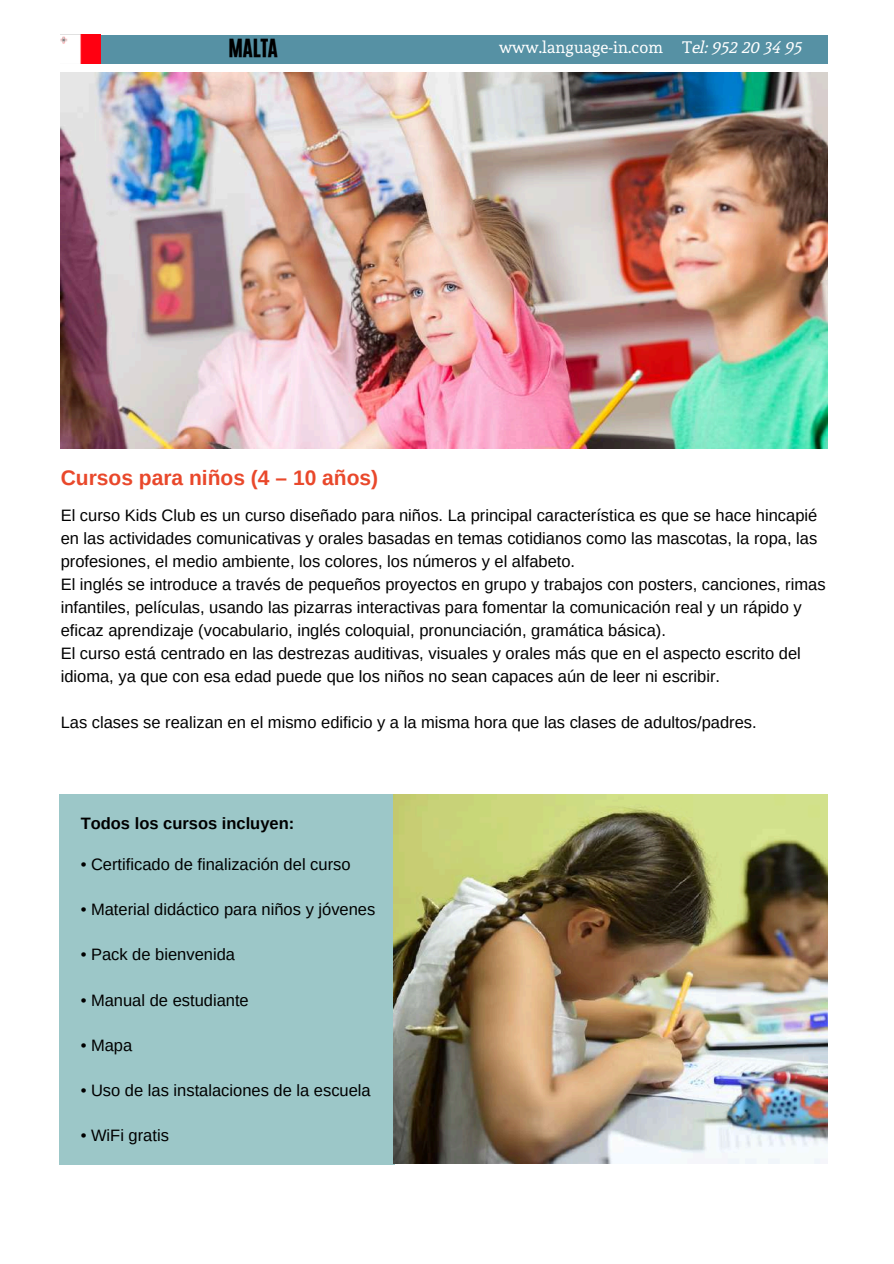
<style>
.page{position:relative;width:894px;height:1264px;background:#fff}
.page>*{position:absolute;margin:0;border:0;box-sizing:border-box;transform-origin:0 0}
.t1{font:700 21px "Arimo";color:#e9482b}
.t2{font:21px "CA Generated";color:#000}
.t3{font:16.5px/23px "Arimo";color:#000}
.t4{font:16.5px "Andada";color:#fff}
.t5{font:700 16.5px "Arimo";color:#000}
.s1{font-family:"CA Generated"}
</style>
<div class="page">
<div style="left:101px;top:35px;width:726px;height:28px;background:#5691a4"></div>
<img style="left:61px;top:35px;width:39px;height:29px">
<img style="left:61px;top:72px;width:766px;height:376px">
<div style="left:59px;top:794px;width:335px;height:370px;background:#9cc7c8"></div>
<img style="left:394px;top:794px;width:433px;height:369px">
<p class="t2" style="left:228px;top:33px;width:51px">MALTA</p>
<p class="t4" style="left:499px;top:38px;width:305px">www.language-in.com T<span class="s1">el: 952 20 34 95</span></p>
<p class="t1" style="left:61px;top:466px;width:319px">Cursos para niños (4 – 10 años)</p>
<p class="t3" style="left:61px;top:504px;width:766px">El curso Kids Club es un curso diseñado para niños. La principal característica es que se hace hincapié en las actividades comunicativas y orales basadas en temas cotidianos como las mascotas, la ropa, las profesiones, el medio ambiente, los colores, los números y el alfabeto.<br>El inglés se introduce a través de pequeños proyectos en grupo y trabajos con posters, canciones, rimas infantiles, películas, usando las pizarras interactivas para fomentar la comunicación real y un rápido y eficaz aprendizaje (vocabulario, inglés coloquial, pronunciación, gramática básica).<br>El curso está centrado en las destrezas auditivas, visuales y orales más que en el aspecto escrito del idioma, ya que con esa edad puede que los niños no sean capaces aún de leer ni escribir.</p>
<p class="t3" style="left:61px;top:711px;width:697px">Las clases se realizan en el mismo edificio y a la misma hora que las clases de adultos/padres.</p>
<p class="t5" style="left:81px;top:813px;width:215px">Todos los cursos incluyen:</p>
<p class="t3" style="left:81px;top:853px;width:271px">• Certificado de finalización del curso</p>
<p class="t3" style="left:81px;top:898px;width:296px">• Material didáctico para niños y jóvenes</p>
<p class="t3" style="left:81px;top:943px;width:156px">• Pack de bienvenida</p>
<p class="t3" style="left:81px;top:988px;width:170px">• Manual de estudiante</p>
<p class="t3" style="left:81px;top:1033px;width:53px">• Mapa</p>
<p class="t3" style="left:81px;top:1078px;width:291px">• Uso de las instalaciones de la escuela</p>
<p class="t3" style="left:81px;top:1123px;width:90px">• WiFi gratis</p>
</div>
